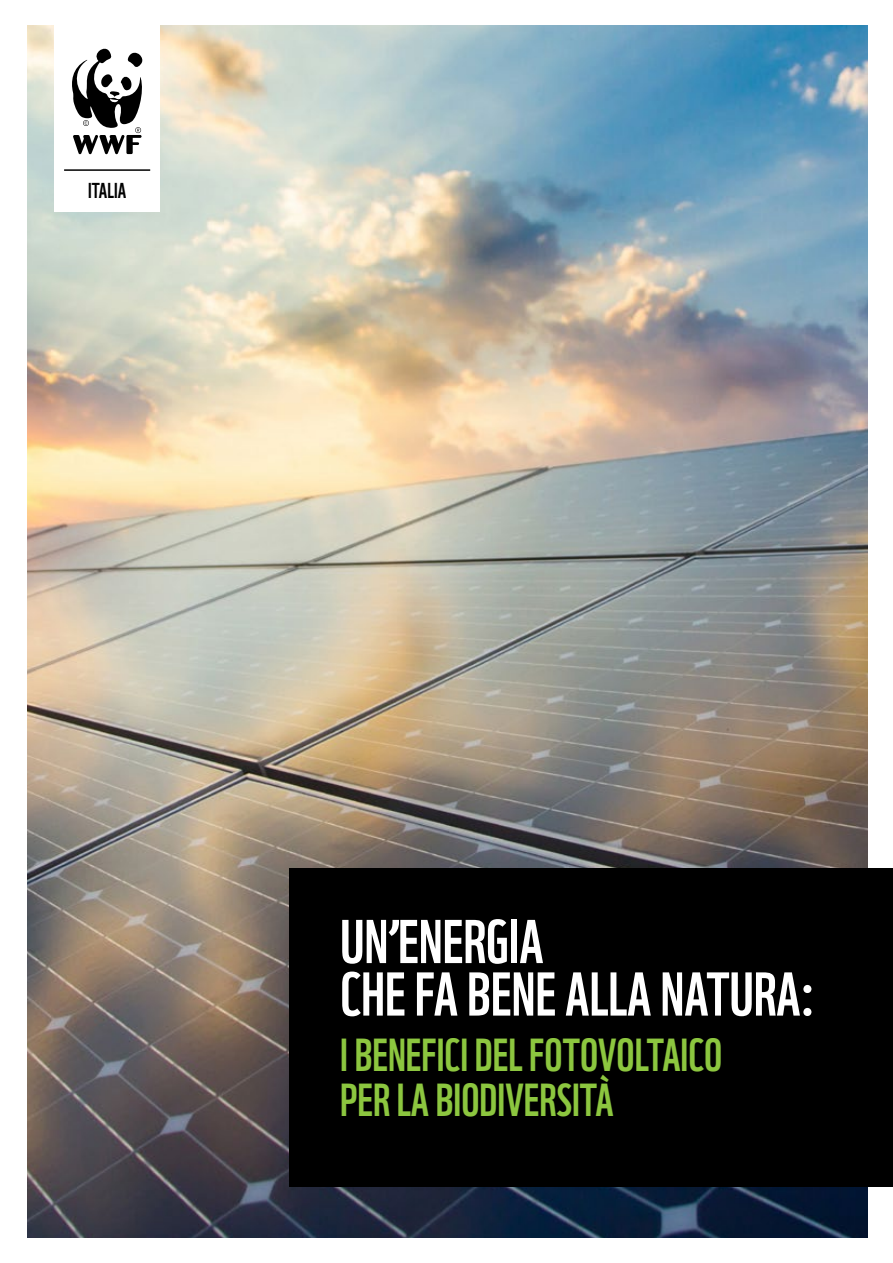
<style>
.page{position:relative;width:893px;height:1263px;background:#fff}
.page>*{position:absolute;margin:0;border:0;box-sizing:border-box;transform-origin:0 0}
.t1{font:60px/52.5px "WWF";color:#fff}
.t2{font:45px/45px "WWF";color:#8cc63f}
.t3{font:21px "WWF";color:#000}
</style>
<div class="page">
<img style="left:27px;top:26px;width:840px;height:1211px">
<div style="left:289px;top:868px;width:604px;height:318px;background:#000"></div>
<div style="left:55px;top:0;width:105px;height:212px;background:#fff"></div>
<svg style="left:72px;top:48px;width:71px;height:106px"></svg>
<hr style="left:64px;top:169px;width:86px;height:2px;background:#000">
<p class="t3" style="left:88px;top:174px;width:40px">ITALIA</p>
<h1 class="t1" style="left:340px;top:909px;width:476px">UN’ENERGIA<br>CHE FA BENE ALLA NATURA:</h1>
<p class="t2" style="left:340px;top:1028px;width:384px">I BENEFICI DEL FOTOVOLTAICO<br>PER LA BIODIVERSITÀ</p>
</div>
